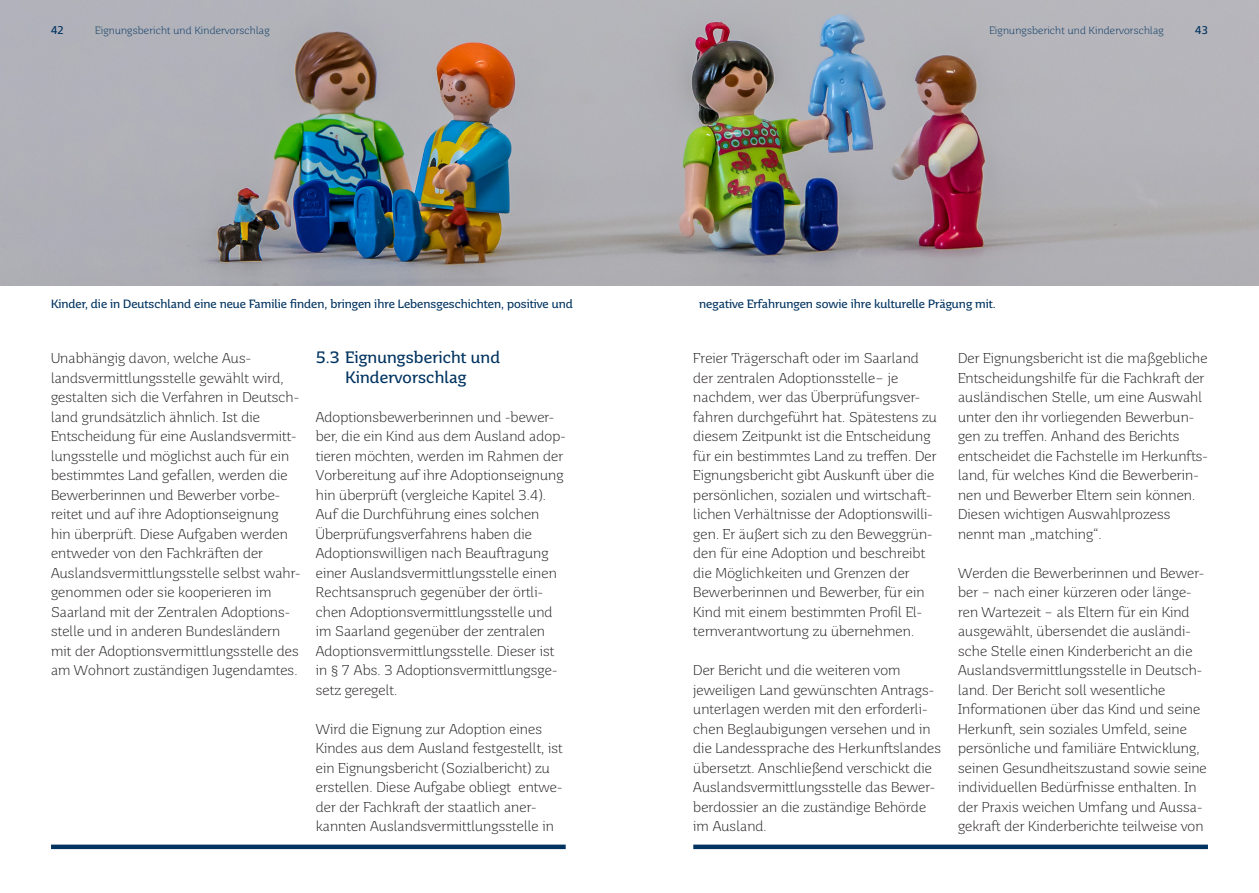
<style>
.page{position:relative;width:1259px;height:893px;background:#fff}
.page>*{position:absolute;margin:0;border:0;box-sizing:border-box;transform-origin:0 0}
.A5_Zwischenheadline{font:16.5px/19.5px "Saar Pro Headline";letter-spacing:.01em;color:#013360;text-align:center}
.A5_Fließtext_SaarPro{font:300 14.25px/19.5px "Saar Pro";letter-spacing:.01em;color:#231f20}
.A5_Bildunterschrift{font:12px "Saar Pro";color:#013360}
.t1{font:11.25px "Frutiger LT Com";color:#013360}
.Kapitelkennung_fruti{font:300 10.5px "Saar Pro";letter-spacing:.02em;color:#013360}
</style>
<div class="page">
<hr style="left:51px;top:845px;width:515px;height:4px;background:#013360">
<hr style="left:693px;top:845px;width:515px;height:4px;background:#013360">
<img style="left:0;top:0;width:1259px;height:285px">
<p class="t1" style="left:51px;top:23px;width:14px">42</p>
<p class="Kapitelkennung_fruti" style="left:95px;top:24px;width:176px">Eignungsbericht und Kindervorschlag</p>
<p class="Kapitelkennung_fruti" style="left:989px;top:24px;width:176px">Eignungsbericht und Kindervorschlag</p>
<p class="t1" style="left:1195px;top:23px;width:14px">43</p>
<p class="A5_Bildunterschrift" style="left:51px;top:296px;width:523px">Kinder, die in Deutschland eine neue Familie finden, bringen ihre Lebensgeschichten, positive und</p>
<p class="A5_Bildunterschrift" style="left:699px;top:296px;width:298px">negative Erfahrungen sowie ihre kulturelle Prägung mit.</p>
<p class="A5_Zwischenheadline" style="left:316px;top:348px;width:186px">5.3 Eignungsbericht und<br>Kindervorschlag</p>
<p class="A5_Fließtext_SaarPro" style="left:316px;top:407px;width:251px">Adoptionsbewerberinnen und -bewer&shy;ber, die ein Kind aus dem Ausland adop&shy;tieren möchten, werden im Rahmen der Vorbereitung auf ihre Adoptionseignung hin überprüft (vergleiche Kapitel 3.4).<br>Auf die Durchführung eines solchen Überprüfungsverfahrens haben die Adoptionswilligen nach Beauftragung einer Auslandsvermittlungsstelle einen Rechtsanspruch gegenüber der örtli&shy;chen Adoptionsvermittlungsstelle und im Saarland gegenüber der zentralen Adoptionsvermittlungsstelle. Dieser ist in § 7 Abs. 3 Adoptionsvermittlungsge&shy;setz geregelt.</p>
<p class="A5_Fließtext_SaarPro" style="left:316px;top:719px;width:248px">Wird die Eignung zur Adoption eines Kindes aus dem Ausland festgestellt, ist ein Eignungsbericht (Sozialbericht) zu erstellen. Diese Aufgabe obliegt entwe&shy;der der Fachkraft der staatlich aner&shy;kannten Auslandsvermittlungsstelle in</p>
<p class="A5_Fließtext_SaarPro" style="left:51px;top:348px;width:251px">Unabhängig davon, welche Aus&shy;landsvermittlungsstelle gewählt wird, gestalten sich die Verfahren in Deutsch&shy;land grundsätzlich ähnlich. Ist die Entscheidung für eine Auslandsvermitt&shy;lungsstelle und möglichst auch für ein bestimmtes Land gefallen, werden die Bewerberinnen und Bewerber vorbe&shy;reitet und auf ihre Adoptionseignung hin überprüft. Diese Aufgaben werden entweder von den Fachkräften der Auslandsvermittlungsstelle selbst wahr&shy;genommen oder sie kooperieren im Saarland mit der Zentralen Adoptions&shy;stelle und in anderen Bundesländern mit der Adoptionsvermittlungsstelle des am Wohnort zuständigen Jugendamtes.</p>
<p class="A5_Fließtext_SaarPro" style="left:693px;top:348px;width:245px">Freier Trägerschaft oder im Saarland der zentralen Adoptionsstelle– je nachdem, wer das Überprüfungsver&shy;fahren durchgeführt hat. Spätestens zu diesem Zeitpunkt ist die Entscheidung für ein bestimmtes Land zu treffen. Der Eignungsbericht gibt Auskunft über die persönlichen, sozialen und wirtschaft&shy;lichen Verhältnisse der Adoptionswilli&shy;gen. Er äußert sich zu den Beweggrün&shy;den für eine Adoption und beschreibt die Möglichkeiten und Grenzen der Bewerberinnen und Bewerber, für ein Kind mit einem bestimmten Profil El&shy;ternverantwortung zu übernehmen.</p>
<p class="A5_Fließtext_SaarPro" style="left:693px;top:660px;width:249px">Der Bericht und die weiteren vom jeweiligen Land gewünschten Antrags&shy;unterlagen werden mit den erforderli&shy;chen Beglaubigungen versehen und in die Landessprache des Herkunftslandes übersetzt. Anschließend verschickt die Auslandsvermittlungsstelle das Bewer&shy;berdossier an die zuständige Behörde im Ausland.</p>
<p class="A5_Fließtext_SaarPro" style="left:958px;top:348px;width:251px">Der Eignungsbericht ist die maßgebliche Entscheidungshilfe für die Fachkraft der ausländischen Stelle, um eine Auswahl unter den ihr vorliegenden Bewerbun&shy;gen zu treffen. Anhand des Berichts entscheidet die Fachstelle im Herkunfts&shy;land, für welches Kind die Bewerberin&shy;nen und Bewerber Eltern sein können.<br>Diesen wichtigen Auswahlprozess nennt man „matching“.</p>
<p class="A5_Fließtext_SaarPro" style="left:958px;top:563px;width:250px">Werden die Bewerberinnen und Bewer&shy;ber – nach einer kürzeren oder länge&shy;ren Wartezeit – als Eltern für ein Kind ausgewählt, übersendet die ausländi&shy;sche Stelle einen Kinderbericht an die Auslandsvermittlungsstelle in Deutsch&shy;land. Der Bericht soll wesentliche Informationen über das Kind und seine Herkunft, sein soziales Umfeld, seine persönliche und familiäre Entwicklung, seinen Gesundheitszustand sowie seine individuellen Bedürfnisse enthalten. In der Praxis weichen Umfang und Aussa&shy;gekraft der Kinderberichte teilweise von</p>
</div>
